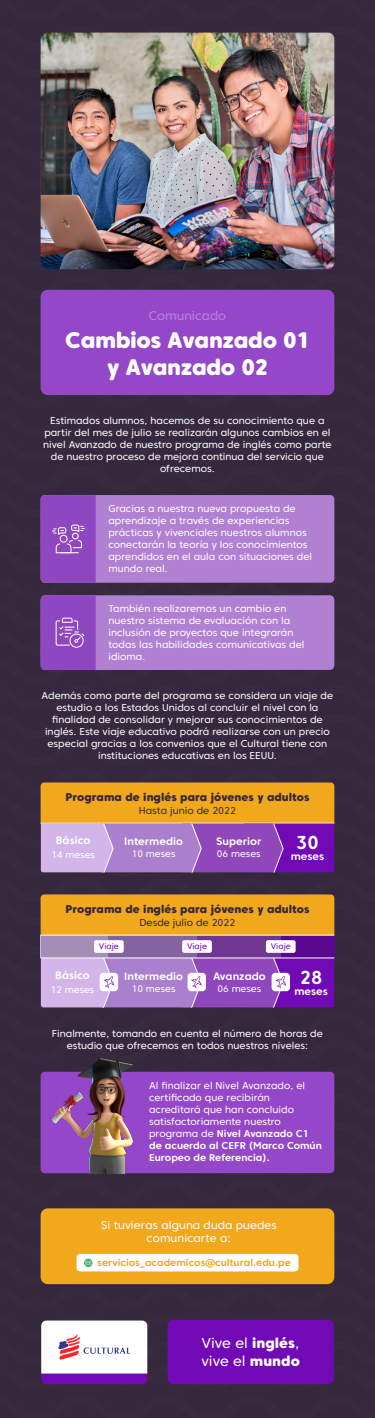
<style>
.page{position:relative;width:375px;height:1418px;background:#fff}
.page>*{position:absolute;margin:0;border:0;box-sizing:border-box;transform-origin:0 0}
.t1{font:800 22.5px/27px "Core Sans CR 85";letter-spacing:-.02em;color:#fff;text-align:center}
.t2{font:700 18.75px "Core Sans CR 65";color:#fff}
.t3{font:14.38px/17.2px "Core Sans CR 45";color:#fff}
.t4{font:12.5px "Core Sans CR 45";color:#b984db}
.t5{font:800 11.25px "Core Sans CR 85";color:#35283c}
.t6{font:11.25px/13.5px "Core Sans CR 45";letter-spacing:.005em;color:#fff;text-align:center}
.t7{font:700 10.75px "Core Sans CR 65";color:#fff}
.t8{font:10px/12px "Core Sans CR 45";color:#fff}
.t9{font:700 10px/12px "Core Sans CR 65";color:#fff}
.t10{font:700 10px "Core Sans CR 65";color:#f2a81c}
.t11{font:10px "Core Sans CR 45";color:#35283c}
.t12{font:9.56px "Core Sans CR 45";color:#fff}
.t13{font:8.12px "Core Sans CR 45";color:#7209b6}
.s1{font-family:"Core Sans CR 45";font-weight:400}
.s2{font-family:"Core Sans CR 85";font-weight:800}
</style>
<div class="page">
<div style="left:0;top:1397px;width:375px;height:21px;background:#35283c"></div>
<img style="left:0;top:0;width:375px;height:1391px">
<div style="left:41px;top:290px;width:293px;height:105px;background:#9547c9;border-radius:7px"></div>
<p class="t4" style="left:149px;top:308px;width:79px">Comunicado</p>
<h1 class="t1" style="left:65px;top:326px;width:246px">Cambios Avanzado 01 y Avanzado 02</h1>
<p class="t8" style="left:43px;top:415px;width:290px;text-align:center">Estimados alumnos, hacemos de su conocimiento que a partir del mes de julio se realizarán algunos cambios en el nivel Avanzado de nuestro programa de inglés como parte de nuestro proceso de mejora continua del servicio que ofrecemos.</p>
<p class="t8" style="left:109px;top:503px;width:205px">Gracias a nuestra nueva propuesta de aprendizaje a través de experiencias prácticas y vivenciales nuestros alumnos conectarán la teoría y los conocimientos aprendidos en el aula con situaciones del mundo real.</p>
<p class="t8" style="left:109px;top:602px;width:197px">También realizaremos un cambio en nuestro sistema de evaluación con la inclusión de proyectos que integrarán todas las habilidades comunicativas del idioma.</p>
<p class="t8" style="left:42px;top:690px;width:293px;text-align:center">Además como parte del programa se considera un viaje de estudio a los Estados Unidos al concluir el nivel con la finalidad de consolidar y mejorar sus conocimientos de inglés. Este viaje educativo podrá realizarse con un precio especial gracias a los convenios que el Cultural tiene con instituciones educativas en los EEUU.</p>
<p class="t5" style="left:65px;top:790px;width:246px">Programa de inglés para jóvenes y adultos</p>
<p class="t11" style="left:139px;top:804px;width:99px">Hasta junio de 2022</p>
<p class="t7" style="left:56px;top:834px;width:36px">Básico</p>
<p class="t12" style="left:51px;top:849px;width:45px">14 meses</p>
<h2 class="t2" style="left:296px;top:830px;width:24px">30</h2>
<p class="t7" style="left:291px;top:850px;width:35px">meses</p>
<p class="t7" style="left:124px;top:834px;width:60px">Intermedio</p>
<p class="t12" style="left:132px;top:848px;width:45px">10 meses</p>
<p class="t7" style="left:216px;top:834px;width:47px">Superior</p>
<p class="t12" style="left:217px;top:848px;width:45px">06 meses</p>
<p class="t5" style="left:65px;top:902px;width:246px">Programa de inglés para jóvenes y adultos</p>
<p class="t11" style="left:140px;top:916px;width:97px">Desde julio de 2022</p>
<p class="t13" style="left:99px;top:941px;width:22px">Viaje</p>
<p class="t13" style="left:187px;top:941px;width:22px">Viaje</p>
<p class="t13" style="left:271px;top:941px;width:22px">Viaje</p>
<p class="t7" style="left:55px;top:969px;width:36px">Básico</p>
<p class="t12" style="left:51px;top:983px;width:45px">12 meses</p>
<p class="t7" style="left:124px;top:969px;width:60px">Intermedio</p>
<p class="t12" style="left:132px;top:983px;width:45px">10 meses</p>
<p class="t7" style="left:213px;top:969px;width:54px">Avanzado</p>
<p class="t12" style="left:218px;top:983px;width:45px">06 meses</p>
<h2 class="t2" style="left:300px;top:965px;width:24px">28</h2>
<p class="t7" style="left:294px;top:984px;width:35px">meses</p>
<p class="t8" style="left:52px;top:1027px;width:272px;text-align:center">Finalmente, tomando en cuenta el número de horas de estudio que ofrecemos en todos nuestros niveles:</p>
<p class="t8" style="left:149px;top:1079px;width:157px">Al finalizar el Nivel Avanzado, el certificado que recibirán acreditará que han concluido satisfactoriamente nuestro</p>
<p class="t9" style="left:149px;top:1127px;width:174px"><span class="s1">programa de</span> Nivel Avanzado C1 de acuerdo al CEFR (Marco Común<br>Europeo de Referencia).</p>
<p class="t6" style="left:101px;top:1218px;width:177px">Si tuvieras alguna duda puedes comunicarte a:</p>
<p class="t10" style="left:97px;top:1256px;width:195px">servicios_academicos@cultural.edu.pe</p>
<h3 class="t3" style="left:201px;top:1334px;width:100px">Vive el <span class="s2">inglés</span>, vive el <span class="s2">mundo</span></h3>
</div>
